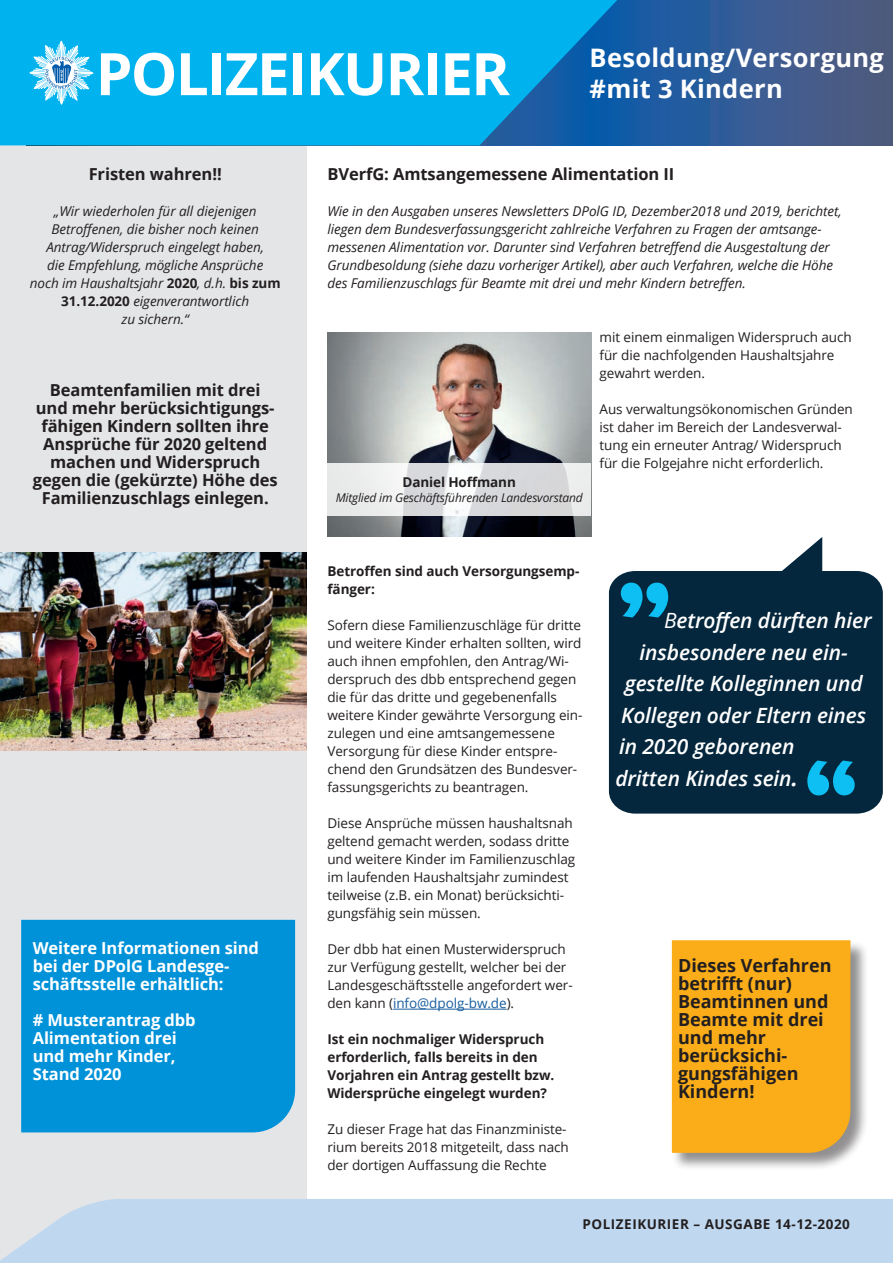
<style>
.page{position:relative;width:893px;height:1263px;background:#fff}
.page>*{position:absolute;margin:0;border:0;box-sizing:border-box;transform-origin:0 0}
.t1{font:700 58.65px "Open Sans";letter-spacing:-.03em;color:#fff}
.t2{font:700 25.5px "Open Sans";letter-spacing:.01em;color:#fff}
.t3{font:italic 600 21px "Open Sans";letter-spacing:-.005em;color:#fff}
.t4{font:700 18px/18px "Open Sans";color:#231f20}
.t5{font:700 16.5px/18px "Open Sans";letter-spacing:-.005em;color:#231f20;text-align:center}
.t6{font:700 16.5px/18px "Open Sans";letter-spacing:-.005em;color:#fff}
.t7{font:13.5px/18px "Open Sans";letter-spacing:-.005em;color:#231f20}
.t8{font:italic 13.5px/18px "Open Sans";letter-spacing:-.005em;color:#231f20;text-align:center}
.t9{font:700 13.5px/18px "Open Sans";letter-spacing:-.005em;color:#231f20}
.t10{font:700 13.5px "Open Sans";letter-spacing:.04em;color:#231f20}
.t11{font:italic 12px "Open Sans";letter-spacing:-.015em;color:#231f20}
.s1{font-weight:700;font-style:normal}
.s2{color:#175d9e}
.s3{font-weight:400}
.s4{font-size:25.5px}
</style>
<div class="page">
<div style="left:0;top:0;width:306px;height:1263px;background:#e4e5e7"></div>
<svg style="left:617px;top:0;width:276px;height:145px"></svg>
<svg style="left:0;top:0;width:617px;height:145px;fill:#00b2ee"></svg>
<svg style="left:29px;top:41px;width:65px;height:64px"></svg>
<hr style="left:393px;top:1009px;width:114px;height:1px;background:#175d9e">
<div style="left:0;top:1199px;width:893px;height:64px;background:#bfd8f0"></div>
<img style="left:327px;top:333px;width:264px;height:204px">
<svg style="left:327px;top:463px;width:264px;height:53px"></svg>
<svg style="left:609px;top:537px;width:274px;height:277px;fill:#04273d"></svg>
<svg style="left:621px;top:583px;width:47px;height:34px"></svg>
<svg style="left:807px;top:760px;width:48px;height:35px"></svg>
<img style="left:0;top:553px;width:306px;height:198px">
<div style="left:672px;top:940px;width:196px;height:231px;background:#231f20;opacity:.5"></div>
<div style="left:672px;top:940px;width:178px;height:213px;background:#faad19"></div>
<div style="left:21px;top:920px;width:274px;height:212px;background:#0092d8"></div>
<h1 class="t1" style="left:96px;top:32px;width:416px">POLIZEIKURIER</h1>
<h2 class="t2" style="left:590px;top:39px;width:296px">Besoldung/Versorgung</h2>
<h2 class="t2" style="left:590px;top:71px;width:195px">#mit 3 Kindern</h2>
<p class="t5" style="left:89px;top:165px;width:135px">Fristen wahren!!</p>
<p class="t8" style="left:30px;top:202px;width:252px">„Wir wiederholen für all diejenigen Betroffenen, die bisher noch keinen Antrag/Widerspruch eingelegt haben,<br>die Empfehlung, mögliche Ansprüche<br>noch im Haushaltsjahr <span class="s1">2020</span>, d.h. <span class="s1">bis zum 31.12.2020</span> eigenverantwortlich<br>zu sichern.“</p>
<p class="t5" style="left:33px;top:381px;width:246px">Beamtenfamilien mit drei und mehr berücksichtigungs&shy;fähigen Kindern sollten ihre<br>Ansprüche für 2020 geltend machen und Widerspruch gegen die (gekürzte) Höhe des<br>Familienzuschlags einlegen.</p>
<p class="t6" style="left:33px;top:939px;width:228px">Weitere Informationen sind bei der DPolG Landesge&shy;schäftsstelle erhältlich:</p>
<p class="t6" style="left:33px;top:1011px;width:164px"># Musterantrag dbb<br>Alimentation drei und mehr Kinder,<br>Stand 2020</p>
<p class="t5" style="left:327px;top:165px;width:348px">BVerfG: Amtsangemessene Alimentation II</p>
<p class="t8" style="left:327px;top:202px;width:516px;text-align:left">Wie in den Ausgaben unseres Newsletters DPolG ID, Dezember2018 und 2019, berichtet, liegen dem Bundesverfassungsgericht zahlreiche Verfahren zu Fragen der amtsange&shy;messenen Alimentation vor. Darunter sind Verfahren betreffend die Ausgestaltung der Grundbesoldung (siehe dazu vorheriger Artikel), aber auch Verfahren, welche die Höhe des Familienzuschlags für Beamte mit drei und mehr Kindern betreffen.</p>
<p class="t9" style="left:403px;top:472px;width:115px">Daniel Hoffmann</p>
<p class="t11" style="left:336px;top:490px;width:248px">Mitglied im Geschäftsführenden Landesvorstand</p>
<p class="t7" style="left:600px;top:328px;width:254px">mit einem einmaligen Widerspruch auch für die nachfolgenden Haushaltsjahre gewahrt werden.</p>
<p class="t7" style="left:600px;top:400px;width:255px">Aus verwaltungsökonomischen Gründen ist daher im Bereich der Landesverwal&shy;tung ein erneuter Antrag/ Widerspruch für die Folgejahre nicht erforderlich.</p>
<p class="t9" style="left:327px;top:562px;width:253px">Betroffen sind auch Versorgungsemp&shy;fänger:</p>
<p class="t7" style="left:327px;top:616px;width:257px">Sofern diese Familienzuschläge für dritte und weitere Kinder erhalten sollten, wird auch ihnen empfohlen, den Antrag/Wi&shy;derspruch des dbb entsprechend gegen die für das dritte und gegebenenfalls weitere Kinder gewährte Versorgung ein&shy;zulegen und eine amtsangemessene Versorgung für diese Kinder entspre&shy;chend den Grundsätzen des Bundesver&shy;fassungsgerichts zu beantragen.</p>
<p class="t7" style="left:327px;top:814px;width:249px">Diese Ansprüche müssen haushaltsnah geltend gemacht werden, sodass dritte und weitere Kinder im Familienzuschlag im laufenden Haushaltsjahr zumindest teilweise (z.B. ein Monat) berücksichti&shy;gungsfähig sein müssen.</p>
<p class="t7" style="left:327px;top:940px;width:247px">Der dbb hat einen Musterwiderspruch zur Verfügung gestellt, welcher bei der Landesgeschäftsstelle angefordert wer&shy;den kann (<span class="s2">info@dpolg-bw.de</span>).</p>
<p class="t9" style="left:327px;top:1030px;width:228px">Ist ein nochmaliger Widerspruch erforderlich, falls bereits in den Vorjahren ein Antrag gestellt bzw.<br>Widersprüche eingelegt wurden?</p>
<p class="t7" style="left:327px;top:1120px;width:243px">Zu dieser Frage hat das Finanzministe&shy;rium bereits 2018 mitgeteilt, dass nach der dortigen Auffassung die Rechte</p>
<h3 class="t3" style="left:664px;top:606px;width:209px"><span class="s3">B</span>etroffen dürften hier</h3>
<h3 class="t3" style="left:640px;top:638px;width:210px">insbesondere neu ein-</h3>
<h3 class="t3" style="left:625px;top:669px;width:239px">gestellte Kolleginnen und</h3>
<h3 class="t3" style="left:621px;top:701px;width:247px">Kollegen oder Eltern eines</h3>
<h3 class="t3" style="left:619px;top:732px;width:177px">in 2020 geborenen</h3>
<h3 class="t3" style="left:615px;top:764px;width:185px">dritten Kindes sein<span class="s4">.</span></h3>
<h3 class="t4" style="left:678px;top:956px;width:155px">Dieses Verfahren betrifft (nur)<br>Beamtinnen und<br>Beamte mit drei und mehr berücksichi&shy;gungsfähigen<br>Kindern!</h3>
<p class="t10" style="left:583px;top:1214px;width:269px">POLIZEIKURIER – AUSGABE 14-12-2020</p>
</div>
